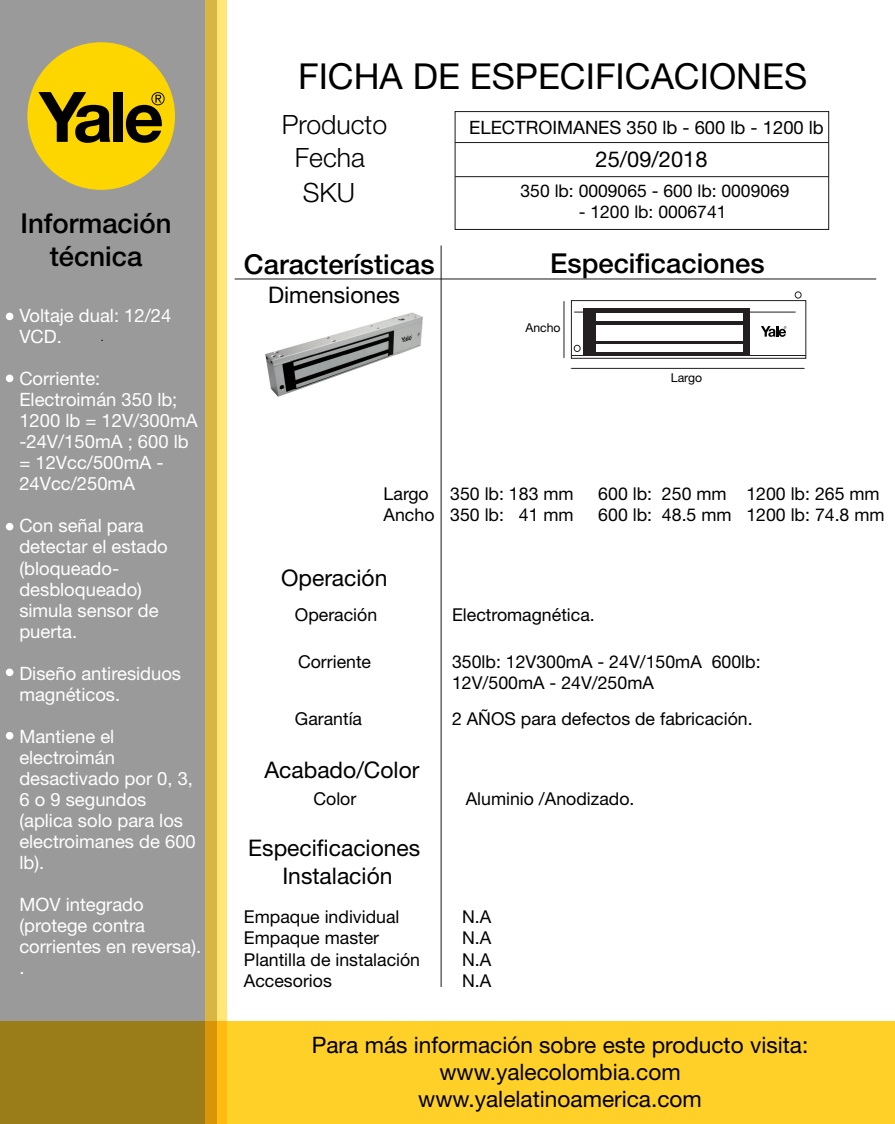
<style>
.page{position:relative;width:895px;height:1124px;background:#fff}
.page>*{position:absolute;margin:0;border:0;box-sizing:border-box;transform-origin:0 0}
.t1{font:35.79px "Helvetica Neue";color:#000}
.t2{font:500 27.47px/32.9px "Helvetica Neue";color:#000;text-align:center}
.t3{font:300 26.6px/35px "Helvetica Neue";color:#000}
.t4{font:22.84px/27.4px "Helvetica Neue";color:#000;text-align:center}
.t5{font:22.66px/27.2px "Helvetica Neue";color:#000;text-align:center}
.t6{font:21.88px "Helvetica Neue";color:#000}
.t7{font:18.38px/21px "Helvetica Neue";color:#fff}
.t8{font:18.38px "Helvetica Neue";color:#000}
.t9{font:17.68px/21.3px "Helvetica Neue";color:#000}
.t10{font:17.5px "Helvetica Neue";color:#000}
.t11{font:12.25px "Helvetica Neue";color:#000}
.t12{font:10.5px "Helvetica Neue";color:#000}
</style>
<div class="page">
<img style="left:265px;top:298px;width:177px;height:113px">
<div style="left:0;top:0;width:205px;height:1123px;background:#9a9a9a"></div>
<div style="left:205px;top:0;width:12px;height:1123px;background:#d9b644"></div>
<div style="left:217px;top:0;width:9px;height:1123px;background:#ffe677"></div>
<div style="left:27px;top:42px;width:148px;height:148px;background:#fdd600;border-radius:50%"></div>
<svg style="left:38px;top:92px;width:72px;height:51px"></svg>
<div style="left:113px;top:92px;width:10px;height:50px;background:#000"></div>
<svg style="left:126px;top:92px;width:39px;height:51px"></svg>
<hr style="left:234px;top:278px;width:642px;height:1px;background:#1a171b">
<hr style="left:440px;top:245px;width:1px;height:741px;background:#1a171b">
<div style="left:454px;top:111px;width:374px;height:119px;border:1px solid #1a171b"></div>
<hr style="left:455px;top:142px;width:373px;height:1px;background:#1a171b">
<hr style="left:455px;top:176px;width:373px;height:1px;background:#1a171b">
<svg style="left:0;top:1020px;width:894px;height:103px;background:#e7bc25"></svg>
<div style="left:6px;top:312px;width:7px;height:8px;background:#fff;border-radius:50%"></div>
<div style="left:6px;top:374px;width:7px;height:8px;background:#fff;border-radius:50%"></div>
<div style="left:6px;top:522px;width:7px;height:8px;background:#fff;border-radius:50%"></div>
<div style="left:6px;top:668px;width:7px;height:8px;background:#fff;border-radius:50%"></div>
<div style="left:6px;top:731px;width:7px;height:8px;background:#fff;border-radius:50%"></div>
<div style="left:571px;top:300px;width:234px;height:58px;border:1px solid #231f20"></div>
<hr style="left:574px;top:312px;width:221px;height:1px;background:#231f20">
<hr style="left:571px;top:355px;width:234px;height:1px;background:#231f20">
<svg style="left:583px;top:308px;width:166px;height:47px;fill:#231f20"></svg>
<div style="left:794px;top:292px;width:7px;height:6px;border:1px solid #231f20;border-radius:50%"></div>
<svg style="left:574px;top:345px;width:6px;height:6px"></svg>
<div style="left:596px;top:313px;width:146px;height:7px;background:#fff"></div>
<div style="left:596px;top:344px;width:146px;height:7px;background:#fff"></div>
<div style="left:596px;top:324px;width:146px;height:16px;background:#fff"></div>
<hr style="left:563px;top:301px;width:1px;height:56px;background:#231f20">
<hr style="left:571px;top:368px;width:233px;height:1px;background:#231f20">
<svg style="left:761px;top:326px;width:25px;height:11px"></svg>
<h2 class="t2" style="left:21px;top:206px;width:152px">Información técnica</h2>
<p class="t7" style="left:19px;top:306px;width:153px">Voltaje dual: 12/24<br>VCD.</p>
<p class="t7" style="left:19px;top:369px;width:180px">Corriente:<br>Electroimán 350 lb;<br>1200 lb = 12V/300mA -24V/150mA ; 600 lb = 12Vcc/500mA -<br>24Vcc/250mA</p>
<p class="t7" style="left:19px;top:516px;width:150px">Con señal para detectar el estado (bloqueado&shy;desbloqueado) simula sensor de puerta.</p>
<p class="t7" style="left:19px;top:663px;width:163px">Diseño antiresiduos magnéticos.</p>
<p class="t7" style="left:19px;top:726px;width:178px">Mantiene el electroimán desactivado por 0, 3,<br>6 o 9 segundos (aplica solo para los electroimanes de 600 lb).</p>
<p class="t7" style="left:19px;top:894px;width:183px">MOV integrado (protege contra corrientes en reversa). .</p>
<p class="t12" style="left:101px;top:329px;width:4px">.</p>
<h1 class="t1" style="left:298px;top:50px;width:510px">FICHA DE ESPECIFICACIONES</h1>
<h3 class="t3" style="left:282px;top:105px;width:107px">Producto</h3>
<p class="t8" style="left:469px;top:114px;width:356px">ELECTROIMANES 350 lb - 600 lb - 1200 lb</p>
<p class="t6" style="left:595px;top:143px;width:113px">25/09/2018</p>
<p class="t10" style="left:520px;top:178px;width:270px">350 lb: 0009065 - 600 lb: 0009069</p>
<p class="t10" style="left:578px;top:199px;width:149px">- 1200 lb: 0006741</p>
<h3 class="t3" style="left:295px;top:138px;width:71px">Fecha<br>SKU</h3>
<h2 class="t2" style="left:244px;top:247px;width:192px">Características</h2>
<p class="t4" style="left:268px;top:282px;width:133px">Dimensiones</p>
<h2 class="t2" style="left:550px;top:245px;width:216px">Especificaciones</h2>
<p class="t11" style="left:525px;top:318px;width:37px">Ancho</p>
<p class="t11" style="left:670px;top:368px;width:33px">Largo</p>
<p class="t9" style="left:383px;top:483px;width:52px">Largo<br>Ancho</p>
<p class="t9" style="left:450px;top:483px;width:125px">350 lb: 183 mm</p>
<p class="t9" style="left:598px;top:483px;width:283px">600 lb: 250 mm 1200 lb: 265 mm</p>
<p class="t9" style="left:450px;top:505px;width:125px">350 lb: 41 mm</p>
<p class="t9" style="left:598px;top:505px;width:288px">600 lb: 48.5 mm 1200 lb: 74.8 mm</p>
<p class="t4" style="left:281px;top:565px;width:108px">Operación</p>
<p class="t9" style="left:295px;top:605px;width:84px">Operación</p>
<p class="t9" style="left:452px;top:605px;width:144px">Electromagnética.</p>
<p class="t9" style="left:298px;top:651px;width:75px">Corriente</p>
<p class="t9" style="left:452px;top:651px;width:310px">350lb: 12V300mA - 24V/150mA 600lb:<br>12V/500mA - 24V/250mA</p>
<p class="t9" style="left:452px;top:709px;width:302px">2 AÑOS para defectos de fabricación.</p>
<p class="t9" style="left:295px;top:709px;width:69px">Garantía</p>
<p class="t4" style="left:264px;top:757px;width:156px">Acabado/Color</p>
<p class="t9" style="left:313px;top:788px;width:44px">Color</p>
<p class="t9" style="left:465px;top:788px;width:170px">Aluminio /Anodizado.</p>
<p class="t4" style="left:248px;top:835px;width:173px">Especificaciones<br>Instalación</p>
<p class="t9" style="left:462px;top:906px;width:31px;text-align:justify">N.A N.A N.A N.A</p>
<p class="t9" style="left:244px;top:906px;width:178px">Empaque individual<br>Empaque master<br>Plantilla de instalación<br>Accesorios</p>
<p class="t5" style="left:312px;top:1032px;width:498px">Para más información sobre este producto visita: www.yalecolombia.com www.yalelatinoamerica.com</p>
</div>
